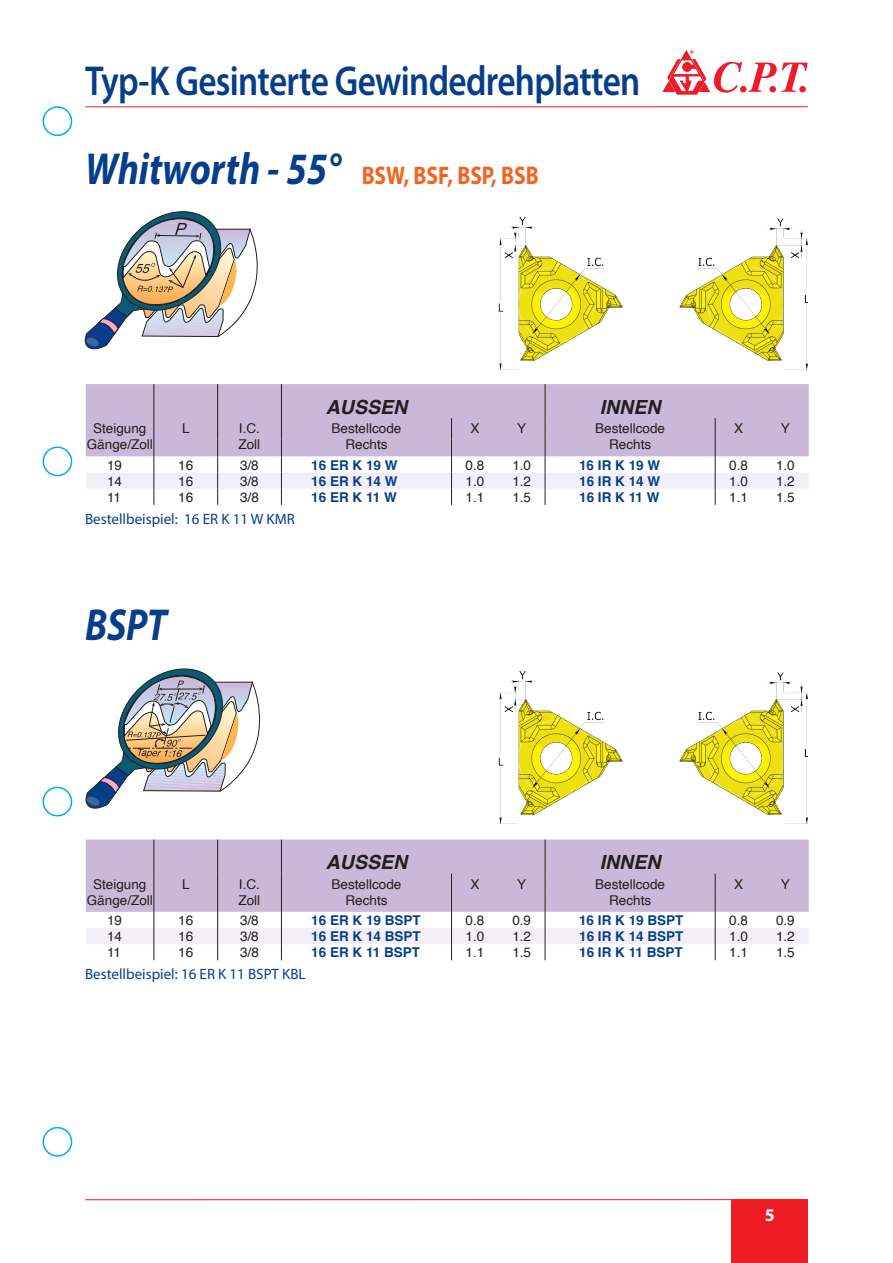
<style>
.page{position:relative;width:893px;height:1263px;background:#fff}
.page>*{position:absolute;margin:0;border:0;box-sizing:border-box;transform-origin:0 0}
.t1{font:italic 700 45px "Myriad Pro";color:#083e89;scale:.84 1}
.t2{font:600 42px "Myriad Pro";letter-spacing:-.02em;color:#083e89;scale:.84 1}
.t3{font:700 25.5px "Myriad Pro";color:#f36421;scale:.84 1}
.t4{font:italic 700 19.5px "Helvetica";color:#231f20}
.t5{font:700 18px "Myriad Pro";color:#fff}
.t6{font:15px "Myriad Pro";color:#083e89}
.t7{font:13.5px "Helvetica";color:#231f20}
.t8{font:700 13.5px "Helvetica";color:#083e89}
.t9{font:700 13.5px "Myriad Arabic";color:#ee1d23}
.s1{font-style:italic;font-size:45px;color:#083e89}
</style>
<div class="page">
<div style="left:731px;top:1199px;width:77px;height:64px;background:#ee1d23"></div>
<hr style="left:85px;top:1199px;width:723px;height:1px;background:#ee1d23">
<hr style="left:85px;top:106px;width:723px;height:1px;background:#ee1d23">
<svg style="left:663px;top:51px;width:145px;height:43px"></svg>
<div style="left:86px;top:384px;width:723px;height:34px;background:#cab8d9"></div>
<hr style="left:281px;top:384px;width:1px;height:34px;background:#231f20">
<hr style="left:154px;top:384px;width:1px;height:34px;background:#231f20">
<hr style="left:545px;top:384px;width:1px;height:34px;background:#231f20">
<hr style="left:217px;top:384px;width:1px;height:34px;background:#231f20">
<svg style="left:86px;top:418px;width:723px;height:87px"></svg>
<div style="left:86px;top:839px;width:723px;height:34px;background:#cab8d9"></div>
<hr style="left:281px;top:839px;width:1px;height:34px;background:#231f20">
<hr style="left:154px;top:839px;width:1px;height:34px;background:#231f20">
<hr style="left:545px;top:839px;width:1px;height:34px;background:#231f20">
<hr style="left:217px;top:839px;width:1px;height:34px;background:#231f20">
<svg style="left:86px;top:873px;width:723px;height:87px"></svg>
<svg style="left:84px;top:211px;width:174px;height:139px"></svg>
<svg style="left:85px;top:668px;width:176px;height:141px"></svg>
<img style="left:498px;top:217px;width:310px;height:153px">
<img style="left:498px;top:671px;width:310px;height:153px">
<div style="left:43px;top:106px;width:29px;height:30px;border:2px solid #00aeef;border-radius:50%"></div>
<div style="left:43px;top:446px;width:29px;height:30px;border:2px solid #00aeef;border-radius:50%"></div>
<div style="left:43px;top:787px;width:29px;height:29px;border:2px solid #00aeef;border-radius:50%"></div>
<div style="left:43px;top:1127px;width:29px;height:30px;border:2px solid #00aeef;border-radius:50%"></div>
<h2 class="t2" style="left:85px;top:54px;width:663px">Typ-K Gesinterte Gewindedrehplatten</h2>
<h3 class="t3" style="left:85px;top:159px;width:541px"><span class="s1">Whitworth - 55°</span> BSW, BSF, BSP, BSB</h3>
<p class="t9" style="left:690px;top:45px;width:6px">®</p>
<h3 class="t4" style="left:326px;top:395px;width:83px">AUSSEN</h3>
<h3 class="t4" style="left:600px;top:395px;width:62px">INNEN</h3>
<p class="t7" style="left:93px;top:418px;width:55px">Steigung</p>
<p class="t7" style="left:182px;top:418px;width:9px">L</p>
<p class="t7" style="left:239px;top:418px;width:23px">I.C.</p>
<p class="t7" style="left:332px;top:418px;width:71px">Bestellcode</p>
<p class="t7" style="left:470px;top:418px;width:11px">X</p>
<p class="t7" style="left:517px;top:418px;width:11px">Y</p>
<p class="t7" style="left:595px;top:418px;width:71px">Bestellcode</p>
<p class="t7" style="left:734px;top:418px;width:11px">X</p>
<p class="t7" style="left:781px;top:418px;width:11px">Y</p>
<p class="t7" style="left:87px;top:434px;width:68px">Gänge/Zoll</p>
<p class="t7" style="left:239px;top:434px;width:23px">Zoll</p>
<p class="t7" style="left:345px;top:434px;width:44px">Rechts</p>
<p class="t7" style="left:609px;top:434px;width:44px">Rechts</p>
<p class="t7" style="left:107px;top:454px;width:17px">19</p>
<p class="t7" style="left:178px;top:454px;width:17px">16</p>
<p class="t7" style="left:240px;top:454px;width:20px">3/8</p>
<p class="t8" style="left:311px;top:456px;width:88px">16 ER K 19 W</p>
<p class="t7" style="left:466px;top:454px;width:20px">0.8</p>
<p class="t7" style="left:512px;top:454px;width:20px">1.0</p>
<p class="t8" style="left:579px;top:456px;width:83px">16 IR K 19 W</p>
<p class="t7" style="left:729px;top:454px;width:20px">0.8</p>
<p class="t7" style="left:776px;top:454px;width:20px">1.0</p>
<p class="t7" style="left:107px;top:470px;width:17px">14</p>
<p class="t7" style="left:178px;top:470px;width:17px">16</p>
<p class="t7" style="left:240px;top:470px;width:20px">3/8</p>
<p class="t8" style="left:311px;top:473px;width:88px">16 ER K 14 W</p>
<p class="t7" style="left:466px;top:470px;width:20px">1.0</p>
<p class="t7" style="left:512px;top:470px;width:20px">1.2</p>
<p class="t8" style="left:579px;top:473px;width:83px">16 IR K 14 W</p>
<p class="t7" style="left:729px;top:470px;width:20px">1.0</p>
<p class="t7" style="left:776px;top:470px;width:20px">1.2</p>
<p class="t7" style="left:107px;top:487px;width:16px">11</p>
<p class="t7" style="left:178px;top:487px;width:17px">16</p>
<p class="t7" style="left:240px;top:487px;width:20px">3/8</p>
<p class="t8" style="left:311px;top:489px;width:87px">16 ER K 11 W</p>
<p class="t7" style="left:466px;top:487px;width:20px">1.1</p>
<p class="t7" style="left:512px;top:487px;width:20px">1.5</p>
<p class="t8" style="left:579px;top:489px;width:82px">16 IR K 11 W</p>
<p class="t7" style="left:729px;top:487px;width:20px">1.1</p>
<p class="t7" style="left:776px;top:487px;width:20px">1.5</p>
<p class="t6" style="left:85px;top:509px;width:211px">Bestellbeispiel: 16 ER K 11 W KMR</p>
<h1 class="t1" style="left:85px;top:595px;width:99px">BSPT</h1>
<h3 class="t4" style="left:326px;top:850px;width:83px">AUSSEN</h3>
<h3 class="t4" style="left:600px;top:850px;width:62px">INNEN</h3>
<p class="t7" style="left:93px;top:874px;width:55px">Steigung</p>
<p class="t7" style="left:182px;top:874px;width:9px">L</p>
<p class="t7" style="left:239px;top:874px;width:23px">I.C.</p>
<p class="t7" style="left:332px;top:874px;width:71px">Bestellcode</p>
<p class="t7" style="left:470px;top:874px;width:11px">X</p>
<p class="t7" style="left:517px;top:874px;width:11px">Y</p>
<p class="t7" style="left:595px;top:874px;width:71px">Bestellcode</p>
<p class="t7" style="left:734px;top:874px;width:11px">X</p>
<p class="t7" style="left:781px;top:874px;width:11px">Y</p>
<p class="t7" style="left:87px;top:890px;width:68px">Gänge/Zoll</p>
<p class="t7" style="left:239px;top:890px;width:23px">Zoll</p>
<p class="t7" style="left:345px;top:890px;width:44px">Rechts</p>
<p class="t7" style="left:609px;top:890px;width:44px">Rechts</p>
<p class="t7" style="left:107px;top:910px;width:17px">19</p>
<p class="t7" style="left:178px;top:910px;width:17px">16</p>
<p class="t7" style="left:240px;top:910px;width:20px">3/8</p>
<p class="t8" style="left:311px;top:912px;width:111px">16 ER K 19 BSPT</p>
<p class="t7" style="left:466px;top:910px;width:20px">0.8</p>
<p class="t7" style="left:512px;top:910px;width:20px">0.9</p>
<p class="t8" style="left:579px;top:912px;width:106px">16 IR K 19 BSPT</p>
<p class="t7" style="left:729px;top:910px;width:20px">0.8</p>
<p class="t7" style="left:776px;top:910px;width:20px">0.9</p>
<p class="t7" style="left:107px;top:926px;width:17px">14</p>
<p class="t7" style="left:178px;top:926px;width:17px">16</p>
<p class="t7" style="left:240px;top:926px;width:20px">3/8</p>
<p class="t8" style="left:311px;top:928px;width:111px">16 ER K 14 BSPT</p>
<p class="t7" style="left:466px;top:926px;width:20px">1.0</p>
<p class="t7" style="left:512px;top:926px;width:20px">1.2</p>
<p class="t8" style="left:579px;top:928px;width:106px">16 IR K 14 BSPT</p>
<p class="t7" style="left:729px;top:926px;width:20px">1.0</p>
<p class="t7" style="left:776px;top:926px;width:20px">1.2</p>
<p class="t7" style="left:107px;top:942px;width:16px">11</p>
<p class="t7" style="left:178px;top:942px;width:17px">16</p>
<p class="t7" style="left:240px;top:942px;width:20px">3/8</p>
<p class="t8" style="left:311px;top:944px;width:110px">16 ER K 11 BSPT</p>
<p class="t7" style="left:466px;top:942px;width:20px">1.1</p>
<p class="t7" style="left:512px;top:942px;width:20px">1.5</p>
<p class="t8" style="left:579px;top:944px;width:105px">16 IR K 11 BSPT</p>
<p class="t7" style="left:729px;top:942px;width:20px">1.1</p>
<p class="t7" style="left:776px;top:942px;width:20px">1.5</p>
<p class="t6" style="left:85px;top:965px;width:222px">Bestellbeispiel: 16 ER K 11 BSPT KBL</p>
<h3 class="t5" style="left:765px;top:1203px;width:11px">5</h3>
</div>
